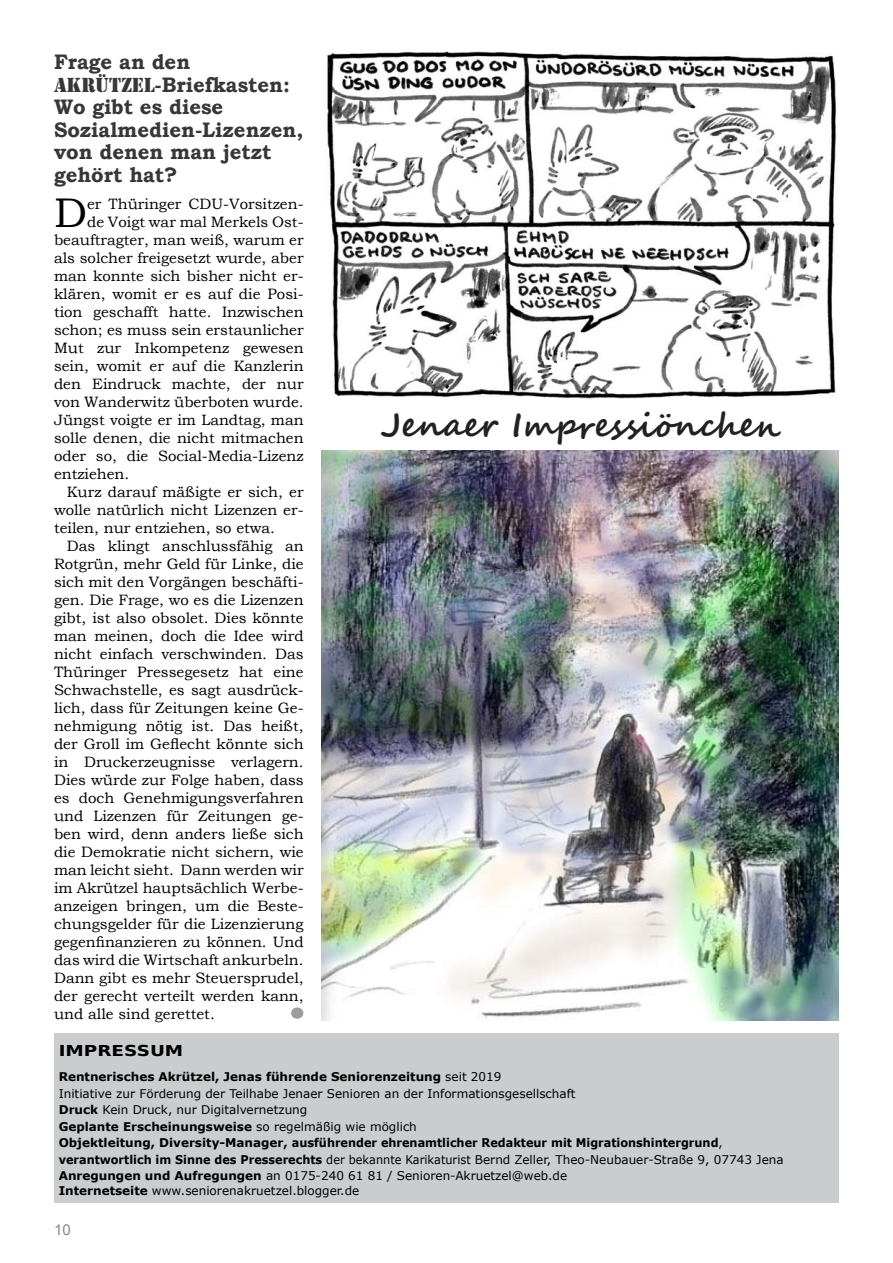
<style>
.page{position:relative;width:893px;height:1263px;background:#fff}
.page>*{position:absolute;margin:0;border:0;box-sizing:border-box;transform-origin:0 0}
.t1{font:700 61.95px "Bookman Old Style";color:#9c9d9f;scale:1.08 1}
.t2{font:41.4px "Bookman Old Style";color:#000}
.t3{font:700 33px "Segoe Script";color:#212122}
.t4{font:700 21px/22.5px "Bookman Old Style";color:#373638;scale:.96 1}
.t5{font:15px "Bookman Old Style";color:#000}
.t6{font:700 15px "Bitstream Vera Sans";color:#000;scale:1.23 1}
.t7{font:15px "Arial";color:#878889}
.t8{font:12px/16.5px "Verdana";color:#000}
.s1{font-family:"Stencil";font-weight:400}
.s2{font-weight:700}
</style>
<div class="page">
<img style="left:322px;top:451px;width:517px;height:570px">
<div style="left:54px;top:1033px;width:785px;height:170px;background:#cbccce"></div>
<img style="left:327px;top:51px;width:510px;height:347px">
<h3 class="t4" style="left:54px;top:50px;width:261px">Frage an den<br><span class="s1">AKRÜTZEL</span>-Briefkasten:<br>Wo gibt es diese<br>Sozialmedien-Lizenzen, von denen man jetzt gehört hat?</h3>
<h2 class="t2" style="left:54px;top:186px;width:35px">D</h2>
<p class="t5" style="left:87px;top:194px;width:218px">er Thüringer CDU-Vorsitzen-</p>
<p class="t5" style="left:87px;top:212px;width:218px">de Voigt war mal Merkels Ost-</p>
<p class="t5" style="left:54px;top:230px;width:251px">beauftragter, man weiß, warum er</p>
<p class="t5" style="left:54px;top:248px;width:251px">als solcher freigesetzt wurde, aber</p>
<p class="t5" style="left:54px;top:266px;width:251px">man konnte sich bisher nicht er-</p>
<p class="t5" style="left:54px;top:284px;width:251px">klären, womit er es auf die Posi-</p>
<p class="t5" style="left:54px;top:302px;width:251px">tion geschafft hatte. Inzwischen</p>
<p class="t5" style="left:54px;top:320px;width:251px">schon; es muss sein erstaunlicher</p>
<p class="t5" style="left:54px;top:338px;width:251px">Mut zur Inkompetenz gewesen</p>
<p class="t5" style="left:54px;top:356px;width:251px">sein, womit er auf die Kanzlerin</p>
<p class="t5" style="left:54px;top:374px;width:251px">den Eindruck machte, der nur</p>
<p class="t5" style="left:54px;top:392px;width:251px">von Wanderwitz überboten wurde.</p>
<p class="t5" style="left:54px;top:410px;width:251px">Jüngst voigte er im Landtag, man</p>
<p class="t5" style="left:54px;top:428px;width:251px">solle denen, die nicht mitmachen</p>
<p class="t5" style="left:54px;top:446px;width:251px">oder so, die Social-Media-Lizenz</p>
<p class="t5" style="left:54px;top:464px;width:77px">entziehen.</p>
<p class="t5" style="left:67px;top:482px;width:238px">Kurz darauf mäßigte er sich, er</p>
<p class="t5" style="left:54px;top:500px;width:251px">wolle natürlich nicht Lizenzen er-</p>
<p class="t5" style="left:54px;top:518px;width:223px">teilen, nur entziehen, so etwa.</p>
<p class="t5" style="left:67px;top:536px;width:238px">Das klingt anschlussfähig an</p>
<p class="t5" style="left:54px;top:554px;width:251px">Rotgrün, mehr Geld für Linke, die</p>
<p class="t5" style="left:54px;top:572px;width:251px">sich mit den Vorgängen beschäfti-</p>
<p class="t5" style="left:54px;top:590px;width:251px">gen. Die Frage, wo es die Lizenzen</p>
<p class="t5" style="left:54px;top:608px;width:251px">gibt, ist also obsolet. Dies könnte</p>
<p class="t5" style="left:54px;top:626px;width:251px">man meinen, doch die Idee wird</p>
<p class="t5" style="left:54px;top:644px;width:251px">nicht einfach verschwinden. Das</p>
<p class="t5" style="left:54px;top:662px;width:251px">Thüringer Pressegesetz hat eine</p>
<p class="t5" style="left:54px;top:680px;width:251px">Schwachstelle, es sagt ausdrück-</p>
<p class="t5" style="left:54px;top:698px;width:251px">lich, dass für Zeitungen keine Ge-</p>
<p class="t5" style="left:54px;top:716px;width:251px">nehmigung nötig ist. Das heißt,</p>
<p class="t5" style="left:54px;top:734px;width:251px">der Groll im Geflecht könnte sich</p>
<p class="t5" style="left:54px;top:752px;width:251px">in Druckerzeugnisse verlagern.</p>
<p class="t5" style="left:54px;top:770px;width:251px">Dies würde zur Folge haben, dass</p>
<p class="t5" style="left:54px;top:788px;width:251px">es doch Genehmigungsverfahren</p>
<p class="t5" style="left:54px;top:806px;width:251px">und Lizenzen für Zeitungen ge-</p>
<p class="t5" style="left:54px;top:824px;width:251px">ben wird, denn anders ließe sich</p>
<p class="t5" style="left:54px;top:842px;width:251px">die Demokratie nicht sichern, wie</p>
<p class="t5" style="left:54px;top:860px;width:251px">man leicht sieht. Dann werden wir</p>
<p class="t5" style="left:54px;top:878px;width:251px">im Akrützel hauptsächlich Werbe-</p>
<p class="t5" style="left:54px;top:896px;width:251px">anzeigen bringen, um die Beste-</p>
<p class="t5" style="left:54px;top:914px;width:251px">chungsgelder für die Lizenzierung</p>
<p class="t5" style="left:54px;top:932px;width:251px">gegenfinanzieren zu können. Und</p>
<p class="t5" style="left:54px;top:950px;width:251px">das wird die Wirtschaft ankurbeln.</p>
<p class="t5" style="left:54px;top:968px;width:251px">Dann gibt es mehr Steuersprudel,</p>
<p class="t5" style="left:54px;top:986px;width:251px">der gerecht verteilt werden kann,</p>
<p class="t5" style="left:54px;top:1004px;width:162px">und alle sind gerettet.</p>
<h1 class="t1" style="left:286px;top:952px;width:23px">.</h1>
<h3 class="t3" style="left:381px;top:399px;width:402px">Jenaer Impressiönchen</h3>
<p class="t6" style="left:59px;top:1042px;width:103px">IMPRESSUM</p>
<p class="t8" style="left:59px;top:1068px;width:726px"><span class="s2">Rentnerisches Akrützel, Jenas führende Seniorenzeitung</span> seit 2019<br>Initiative zur Förderung der Teilhabe Jenaer Senioren an der Informationsgesellschaft<br><span class="s2">Druck</span> Kein Druck, nur Digitalvernetzung<br><span class="s2">Geplante Erscheinungsweise</span> so regelmäßig wie möglich<br><span class="s2">Objektleitung, Diversity-Manager, ausführender ehrenamtlicher Redakteur mit Migrationshintergrund</span>, <span class="s2">verantwortlich im Sinne des Presserechts</span> der bekannte Karikaturist Bernd Zeller, Theo-Neubauer-Straße 9, 07743 Jena <span class="s2">Anregungen und Aufregungen</span> an 0175-240 61 81 / Senioren-Akruetzel@web.de</p>
<p class="t8" style="left:59px;top:1182px;width:302px"><span class="s2">Internetseite</span> www.seniorenakruetzel.blogger.de</p>
<p class="t7" style="left:54px;top:1220px;width:18px">10</p>
</div>
